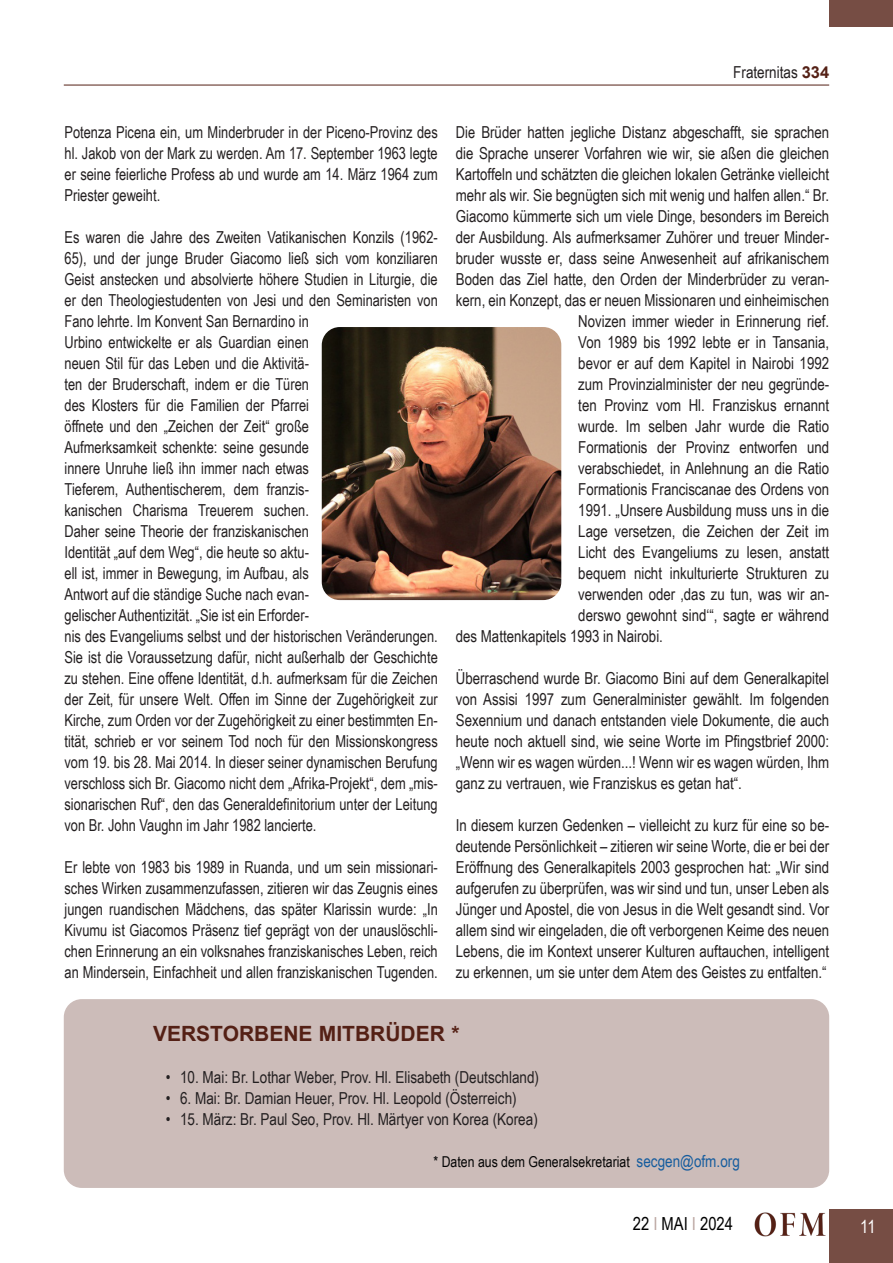
<style>
.page{position:relative;width:893px;height:1263px;background:#fff}
.page>*{position:absolute;margin:0;border:0;box-sizing:border-box;transform-origin:0 0}
.Titolo{font:700 21px "Arial";color:#542015}
.t1{font:18px "Arial Narrow";color:#000}
.t2{font:18px "Arial Narrow";color:#fff}
.Testo_normal{font:16.5px/21px "Arial Narrow";color:#231f20;text-align:justify}
.Testo_normal-2{font:16.5px/21px "Arial Narrow";color:#231f20;text-align:justify;scale:.95 1}
.Elenco{font:15px "Arial Narrow";color:#050505}
.s1{font-family:"Arial";font-weight:700;color:#542015}
.s2{font-size:16.5px;color:#175d9e}
.s3{color:#bba6a1}
</style>
<div class="page">
<div style="left:829px;top:1209px;width:64px;height:54px;background:#764d44"></div>
<hr style="left:64px;top:85px;width:765px;height:1px;background:#542015">
<div style="left:829px;top:0;width:64px;height:27px;background:#764d44"></div>
<img style="left:755px;top:1212px;width:71px;height:24px">
<img style="left:322px;top:327px;width:239px;height:273px">
<div style="left:64px;top:999px;width:765px;height:189px;background:#ccbcb9;border-radius:18px"></div>
<p class="Testo_normal" style="left:733px;top:61px;width:97px">Fraternitas <span class="s1">334</span></p>
<p class="Testo_normal-2" style="left:65px;top:121px;width:394px">Potenza Picena ein, um Minderbruder in der Piceno-Provinz des hl. Jakob von der Mark zu werden. Am 17. September 1963 legte er seine feierliche Profess ab und wurde am 14. März 1964 zum Priester geweiht.</p>
<p class="Testo_normal-2" style="left:65px;top:226px;width:394px;text-align:left">Es waren die Jahre des Zweiten Vatikanischen Konzils (1962- 65), und der junge Bruder Giacomo ließ sich vom konziliaren Geist anstecken und absolvierte höhere Studien in Liturgie, die er den Theologiestudenten von Jesi und den Seminaristen von Fano lehrte. Im Konvent San Bernardino in<br>Urbino entwickelte er als Guardian einen<br>neuen Stil für das Leben und die Aktivitä-<br>ten der Bruderschaft, indem er die Türen<br>des Klosters für die Familien der Pfarrei<br>öffnete und den „Zeichen der Zeit“ große<br>Aufmerksamkeit schenkte: seine gesunde<br>innere Unruhe ließ ihn immer nach etwas<br>Tieferem, Authentischerem, dem franzis-<br>kanischen Charisma Treuerem suchen.<br>Daher seine Theorie der franziskanischen<br>Identität „auf dem Weg“, die heute so aktu-<br>ell ist, immer in Bewegung, im Aufbau, als<br>Antwort auf die ständige Suche nach evan-<br>gelischer Authentizität. „Sie ist ein Erforder-<br>nis des Evangeliums selbst und der historischen Veränderungen.<br>Sie ist die Voraussetzung dafür, nicht außerhalb der Geschichte zu stehen. Eine offene Identität, d.h. aufmerksam für die Zeichen der Zeit, für unsere Welt. Offen im Sinne der Zugehörigkeit zur Kirche, zum Orden vor der Zugehörigkeit zu einer bestimmten En&shy;tität, schrieb er vor seinem Tod noch für den Missionskongress vom 19. bis 28. Mai 2014. In dieser seiner dynamischen Berufung verschloss sich Br. Giacomo nicht dem „Afrika-Projekt“, dem „mis&shy;sionarischen Ruf“, den das Generaldefinitorium unter der Leitung von Br. John Vaughn im Jahr 1982 lancierte.</p>
<p class="Testo_normal-2" style="left:65px;top:856px;width:394px">Er lebte von 1983 bis 1989 in Ruanda, und um sein missionari&shy;sches Wirken zusammenzufassen, zitieren wir das Zeugnis eines jungen ruandischen Mädchens, das später Klarissin wurde: „In Kivumu ist Giacomos Präsenz tief geprägt von der unauslöschli&shy;chen Erinnerung an ein volksnahes franziskanisches Leben, reich an Mindersein, Einfachheit und allen franziskanischen Tugenden.</p>
<p class="Testo_normal-2" style="left:456px;top:121px;width:394px">Die Brüder hatten jegliche Distanz abgeschafft, sie sprachen</p>
<p class="Testo_normal" style="left:456px;top:142px;width:375px">die Sprache unserer Vorfahren wie wir, sie aßen die gleichen</p>
<p class="Testo_normal" style="left:456px;top:163px;width:375px">Kartoffeln und schätzten die gleichen lokalen Getränke vielleicht</p>
<p class="Testo_normal" style="left:456px;top:184px;width:375px">mehr als wir. Sie begnügten sich mit wenig und halfen allen.“ Br.</p>
<p class="Testo_normal" style="left:456px;top:205px;width:375px">Giacomo kümmerte sich um viele Dinge, besonders im Bereich</p>
<p class="Testo_normal" style="left:456px;top:226px;width:375px">der Ausbildung. Als aufmerksamer Zuhörer und treuer Minder-</p>
<p class="Testo_normal" style="left:456px;top:247px;width:375px">bruder wusste er, dass seine Anwesenheit auf afrikanischem</p>
<p class="Testo_normal" style="left:456px;top:268px;width:375px">Boden das Ziel hatte, den Orden der Minderbrüder zu veran-</p>
<p class="Testo_normal" style="left:456px;top:289px;width:375px">kern, ein Konzept, das er neuen Missionaren und einheimischen</p>
<p class="Testo_normal" style="left:578px;top:310px;width:252px">Novizen immer wieder in Erinnerung rief.</p>
<p class="Testo_normal" style="left:578px;top:331px;width:252px">Von 1989 bis 1992 lebte er in Tansania,</p>
<p class="Testo_normal" style="left:578px;top:352px;width:252px">bevor er auf dem Kapitel in Nairobi 1992</p>
<p class="Testo_normal" style="left:578px;top:373px;width:252px">zum Provinzialminister der neu gegründe-</p>
<p class="Testo_normal" style="left:578px;top:394px;width:252px">ten Provinz vom Hl. Franziskus ernannt</p>
<p class="Testo_normal" style="left:578px;top:415px;width:252px">wurde. Im selben Jahr wurde die Ratio</p>
<p class="Testo_normal" style="left:578px;top:436px;width:252px">Formationis der Provinz entworfen und</p>
<p class="Testo_normal" style="left:578px;top:457px;width:252px">verabschiedet, in Anlehnung an die Ratio</p>
<p class="Testo_normal" style="left:578px;top:478px;width:252px">Formationis Franciscanae des Ordens von</p>
<p class="Testo_normal" style="left:578px;top:499px;width:252px">1991. „Unsere Ausbildung muss uns in die</p>
<p class="Testo_normal" style="left:578px;top:520px;width:252px">Lage versetzen, die Zeichen der Zeit im</p>
<p class="Testo_normal" style="left:578px;top:541px;width:252px">Licht des Evangeliums zu lesen, anstatt</p>
<p class="Testo_normal" style="left:578px;top:562px;width:252px">bequem nicht inkulturierte Strukturen zu</p>
<p class="Testo_normal" style="left:578px;top:583px;width:252px">verwenden oder ‚das zu tun, was wir an-</p>
<p class="Testo_normal" style="left:578px;top:604px;width:252px">derswo gewohnt sind‘“, sagte er während</p>
<p class="Testo_normal" style="left:456px;top:625px;width:209px">des Mattenkapitels 1993 in Nairobi.</p>
<p class="Testo_normal" style="left:456px;top:667px;width:375px">Überraschend wurde Br. Giacomo Bini auf dem Generalkapitel von Assisi 1997 zum Generalminister gewählt. Im folgenden Sexennium und danach entstanden viele Dokumente, die auch heute noch aktuell sind, wie seine Worte im Pfingstbrief 2000: „Wenn wir es wagen würden...! Wenn wir es wagen würden, Ihm ganz zu vertrauen, wie Franziskus es getan hat“.</p>
<p class="Testo_normal" style="left:456px;top:814px;width:375px">In diesem kurzen Gedenken – vielleicht zu kurz für eine so be&shy;deutende Persönlichkeit – zitieren wir seine Worte, die er bei der Eröffnung des Generalkapitels 2003 gesprochen hat: „Wir sind aufgerufen zu überprüfen, was wir sind und tun, unser Leben als Jünger und Apostel, die von Jesus in die Welt gesandt sind. Vor allem sind wir eingeladen, die oft verborgenen Keime des neuen Lebens, die im Kontext unserer Kulturen auftauchen, intelligent zu erkennen, um sie unter dem Atem des Geistes zu entfalten.“</p>
<p class="Titolo" style="left:153px;top:1020px;width:308px">VERSTORBENE MITBRÜDER *</p>
<p class="Testo_normal" style="left:166px;top:1066px;width:375px">• 10. Mai: Br. Lothar Weber, Prov. Hl. Elisabeth (Deutschland)</p>
<p class="Testo_normal" style="left:166px;top:1087px;width:352px">• 6. Mai: Br. Damian Heuer, Prov. Hl. Leopold (Österreich)</p>
<p class="Testo_normal" style="left:166px;top:1108px;width:373px">• 15. März: Br. Paul Seo, Prov. Hl. Märtyer von Korea (Korea)</p>
<p class="Elenco" style="left:434px;top:1151px;width:308px">* Daten aus dem Generalsekretariat <span class="s2">secgen@ofm.org</span></p>
<p class="t1" style="left:633px;top:1210px;width:102px">22 <span class="s3">I</span> MAI <span class="s3">I</span> 2024</p>
<p class="t2" style="left:860px;top:1213px;width:17px">11</p>
</div>
